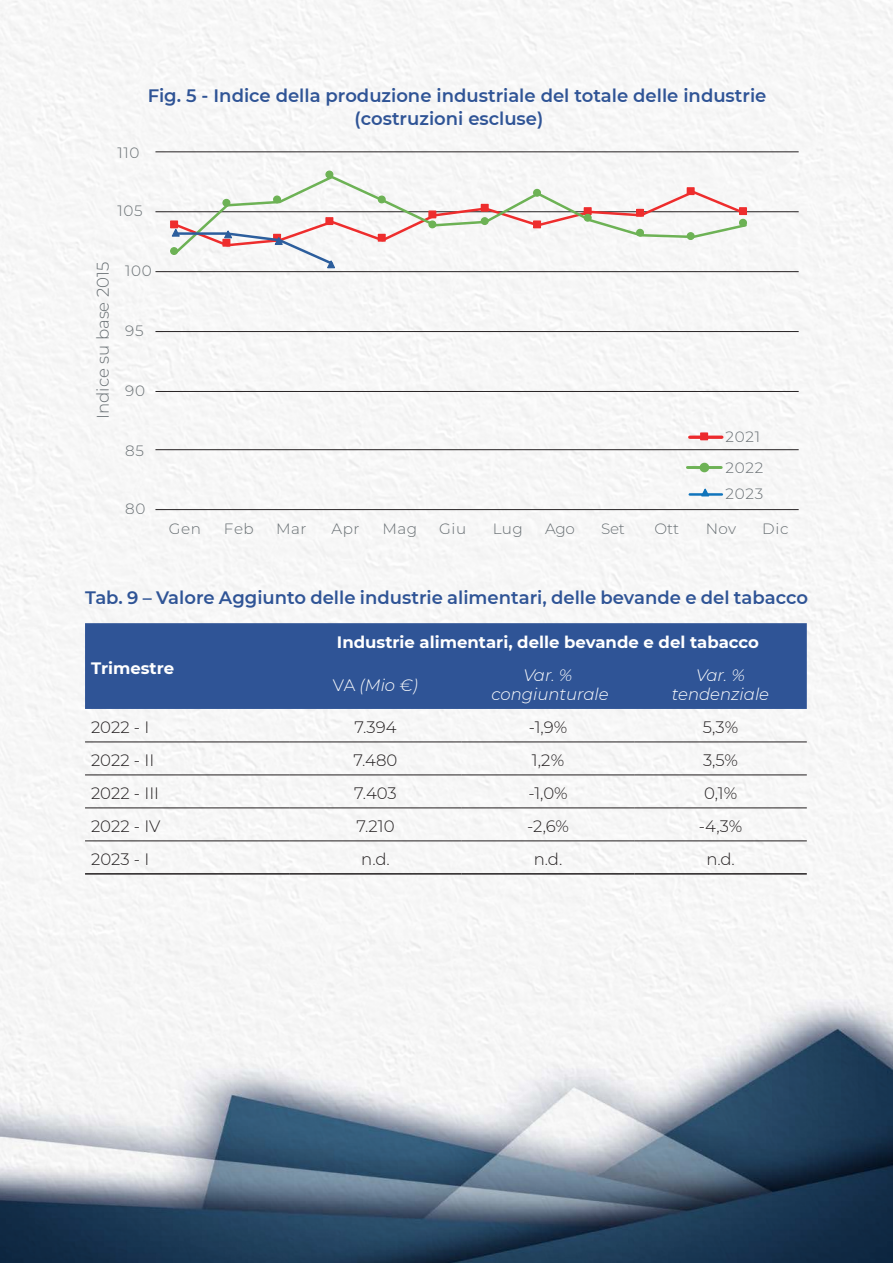
<style>
.page{position:relative;width:893px;height:1263px;background:#fff}
.page>*{position:absolute;margin:0;border:0;box-sizing:border-box;transform-origin:0 0}
.t1{font:600 18px/22.5px "Montserrat";color:#2f5496}
.t2{font:300 16.95px "Montserrat";color:#686f73}
.t3{font:300 16.5px "Montserrat";color:#231f20}
.t4{font:700 16.5px "Montserrat";color:#fff}
.t5{font:italic 300 16.5px/19.8px "Montserrat";color:#fff;text-align:center}
.t6{font:300 15px/30.5px "Montserrat";letter-spacing:.035em;color:#686f73}
.s1{font-style:normal}
</style>
<div class="page">
<img style="left:0;top:0;width:893px;height:936px">
<img style="left:0;top:936px;width:893px;height:327px">
<hr style="left:155px;top:449px;width:644px;height:1px;background:#231f20">
<hr style="left:155px;top:391px;width:644px;height:1px;background:#231f20">
<hr style="left:155px;top:331px;width:644px;height:1px;background:#231f20">
<hr style="left:155px;top:271px;width:644px;height:1px;background:#231f20">
<hr style="left:155px;top:211px;width:644px;height:1px;background:#231f20">
<hr style="left:155px;top:152px;width:644px;height:1px;background:#231f20">
<hr style="left:155px;top:509px;width:644px;height:1px;background:#231f20">
<hr style="left:690px;top:493px;width:32px;height:3px;background:#1074bc">
<svg style="left:690px;top:435px;width:32px;height:4px"></svg>
<div style="left:701px;top:433px;width:6px;height:7px;background:#ec2a2d"></div>
<div style="left:700px;top:432px;width:8px;height:8px;border:1px solid #ec2a2d"></div>
<hr style="left:687px;top:466px;width:34px;height:3px;background:#6db255">
<svg style="left:700px;top:487px;width:11px;height:10px"></svg>
<svg style="left:173px;top:174px;width:576px;height:15px"></svg>
<div style="left:326px;top:171px;width:7px;height:7px;background:#6db255;border-radius:50%"></div>
<div style="left:325px;top:171px;width:8px;height:7px;border:1px solid #6db255;border-radius:50%"></div>
<svg style="left:170px;top:189px;width:579px;height:80px"></svg>
<div style="left:700px;top:463px;width:9px;height:9px;border:3px solid #6db255;border-radius:50%"></div>
<div style="left:85px;top:623px;width:722px;height:86px;background:#2f5496"></div>
<hr style="left:85px;top:742px;width:204px;height:1px;background:#231f20">
<hr style="left:289px;top:742px;width:173px;height:1px;background:#231f20">
<hr style="left:462px;top:742px;width:172px;height:1px;background:#231f20">
<hr style="left:634px;top:742px;width:173px;height:1px;background:#231f20">
<hr style="left:85px;top:775px;width:204px;height:1px;background:#231f20">
<hr style="left:289px;top:775px;width:173px;height:1px;background:#231f20">
<hr style="left:462px;top:775px;width:172px;height:1px;background:#231f20">
<hr style="left:634px;top:775px;width:173px;height:1px;background:#231f20">
<hr style="left:85px;top:808px;width:204px;height:1px;background:#231f20">
<hr style="left:289px;top:808px;width:173px;height:1px;background:#231f20">
<hr style="left:462px;top:808px;width:172px;height:1px;background:#231f20">
<hr style="left:634px;top:808px;width:173px;height:1px;background:#231f20">
<hr style="left:85px;top:841px;width:204px;height:1px;background:#231f20">
<hr style="left:289px;top:841px;width:173px;height:1px;background:#231f20">
<hr style="left:462px;top:841px;width:172px;height:1px;background:#231f20">
<hr style="left:634px;top:841px;width:173px;height:1px;background:#231f20">
<hr style="left:85px;top:873px;width:204px;height:2px;background:#231f20">
<hr style="left:289px;top:873px;width:173px;height:2px;background:#231f20">
<hr style="left:462px;top:873px;width:172px;height:2px;background:#231f20">
<hr style="left:634px;top:873px;width:173px;height:2px;background:#231f20">
<p class="t6" style="left:117px;top:137px;width:24px">110</p>
<p class="t1" style="left:355px;top:84px;width:413px;text-indent:-207px">Fig. 5 - Indice della produzione industriale del totale delle industrie (costruzioni escluse)</p>
<p class="t6" style="left:117px;top:195px;width:27px">105</p>
<p class="t2" style="left:91px;top:419px;width:159px;rotate:-90deg">Indice su base 2015</p>
<p class="t6" style="left:125px;top:255px;width:28px">100</p>
<p class="t6" style="left:125px;top:315px;width:20px">95</p>
<p class="t6" style="left:125px;top:375px;width:21px">90</p>
<p class="t6" style="left:125px;top:434px;width:20px">85</p>
<p class="t6" style="left:125px;top:493px;width:22px">80</p>
<p class="t6" style="left:725px;top:421px;width:39px">2021<br>2022</p>
<p class="t6" style="left:725px;top:478px;width:39px">2023</p>
<p class="t6" style="left:169px;top:513px;width:34px">Gen</p>
<p class="t6" style="left:224px;top:513px;width:31px">Feb</p>
<p class="t6" style="left:276px;top:513px;width:32px">Mar</p>
<p class="t6" style="left:331px;top:513px;width:30px">Apr</p>
<p class="t6" style="left:382px;top:513px;width:36px">Mag</p>
<p class="t6" style="left:439px;top:513px;width:28px">Giu</p>
<p class="t6" style="left:493px;top:513px;width:32px">Lug</p>
<p class="t6" style="left:545px;top:513px;width:31px">Ago</p>
<p class="t6" style="left:601px;top:513px;width:25px">Set</p>
<p class="t6" style="left:654px;top:513px;width:26px">Ott</p>
<p class="t6" style="left:706px;top:513px;width:32px">Nov</p>
<p class="t6" style="left:762px;top:513px;width:28px">Dic</p>
<p class="t1" style="left:85px;top:586px;width:724px">Tab. 9 – Valore Aggiunto delle industrie alimentari, delle bevande e del tabacco</p>
<p class="t4" style="left:91px;top:656px;width:85px">Trimestre</p>
<p class="t4" style="left:337px;top:630px;width:424px">Industrie alimentari, delle bevande e del tabacco</p>
<p class="t5" style="left:333px;top:674px;width:86px"><span class="s1">VA</span> (Mio €)</p>
<p class="t5" style="left:491px;top:664px;width:119px">Var. % congiunturale</p>
<p class="t5" style="left:672px;top:664px;width:99px">Var. % tendenziale</p>
<p class="t3" style="left:91px;top:716px;width:60px">2022 - I</p>
<p class="t3" style="left:354px;top:716px;width:44px">7.394</p>
<p class="t3" style="left:529px;top:716px;width:40px">-1,9%</p>
<p class="t3" style="left:703px;top:716px;width:37px">5,3%</p>
<p class="t3" style="left:91px;top:749px;width:65px">2022 - II</p>
<p class="t3" style="left:353px;top:749px;width:45px">7.480</p>
<p class="t3" style="left:532px;top:749px;width:34px">1,2%</p>
<p class="t3" style="left:703px;top:749px;width:37px">3,5%</p>
<p class="t3" style="left:91px;top:782px;width:70px">2022 - III</p>
<p class="t3" style="left:354px;top:782px;width:44px">7.403</p>
<p class="t3" style="left:528px;top:782px;width:41px">-1,0%</p>
<p class="t3" style="left:704px;top:782px;width:35px">0,1%</p>
<p class="t3" style="left:91px;top:815px;width:71px">2022 - IV</p>
<p class="t3" style="left:356px;top:815px;width:40px">7.210</p>
<p class="t3" style="left:527px;top:815px;width:43px">-2,6%</p>
<p class="t3" style="left:699px;top:815px;width:45px">-4,3%</p>
<p class="t3" style="left:91px;top:848px;width:60px">2023 - I</p>
<p class="t3" style="left:361px;top:848px;width:30px">n.d.</p>
<p class="t3" style="left:534px;top:848px;width:30px">n.d.</p>
<p class="t3" style="left:706px;top:848px;width:30px">n.d.</p>
</div>
